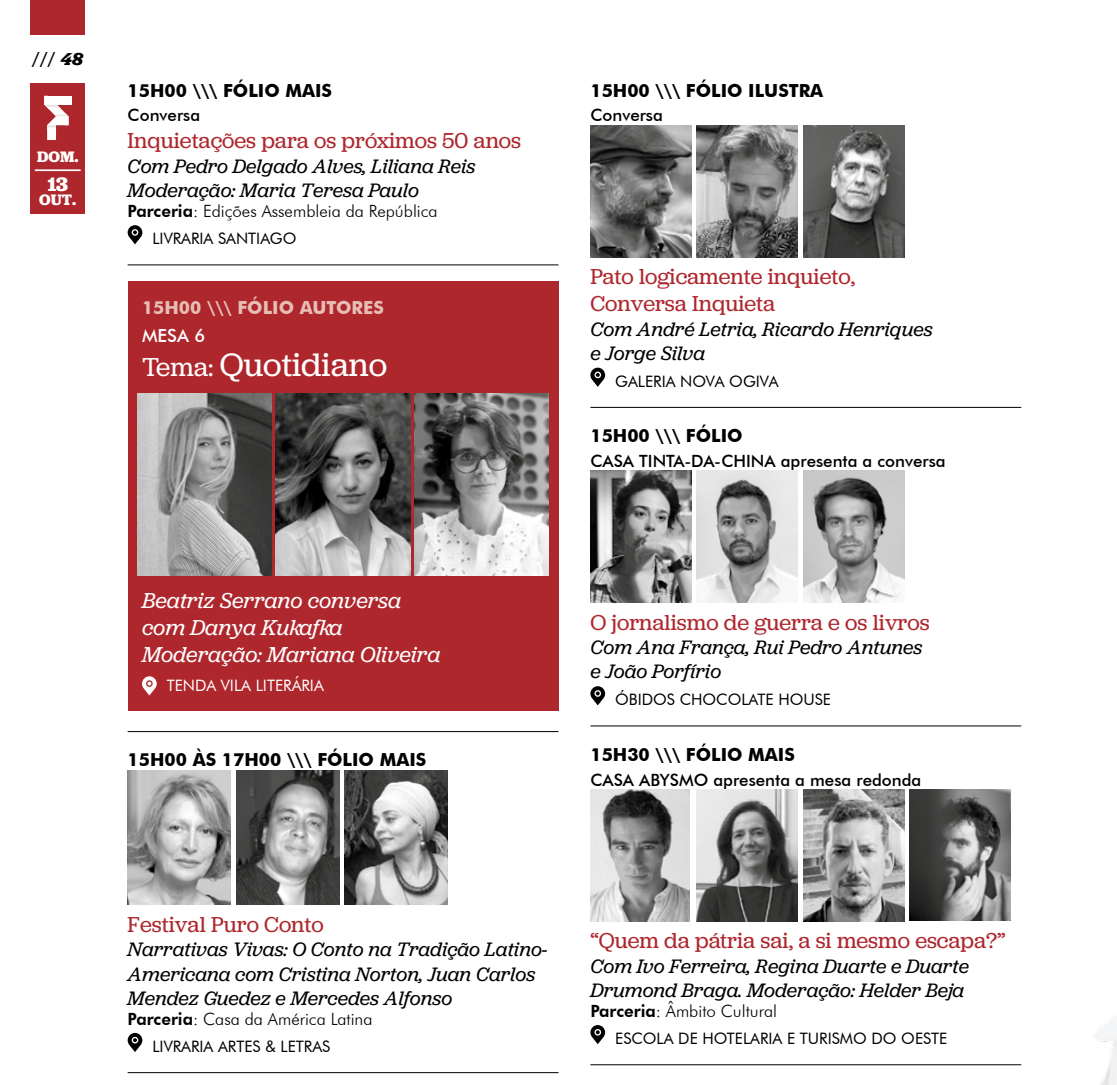
<style>
.page{position:relative;width:1117px;height:1085px;background:#fff}
.page>*{position:absolute;margin:0;border:0;box-sizing:border-box;transform-origin:0 0}
.t1{font:33.75px "Jubilat";color:#fff}
.t2{font:22.5px/27px "Jubilat";color:#ae272d}
.t3{font:italic 22.5px/27px "Jubilat";color:#fff}
.t4{font:italic 20.25px/24.3px "Jubilat";color:#000}
.t5{font:700 20.25px "Jubilat";color:#fff}
.t6{font:700 18px "Futura BT";color:#000}
.t7{font:700 18px "Futura BT";color:#e6beb5}
.t8{font:500 18px "Futura BT";color:#000}
.t9{font:500 18px "Futura BT";color:#fff}
.t10{font:300 16.88px "Futura BT";color:#000}
.t11{font:500 16.88px "Futura BT";color:#000}
.t12{font:15.75px "Futura BT";color:#000}
.t13{font:15.75px "Futura BT";color:#fff}
.t14{font:700 15.75px "Jubilat";color:#fff}
.s1{font-family:"Jubilat";font-weight:700;font-style:italic}
.s2{font-weight:800}
.s3{font-size:27px}
</style>
<div class="page">
<div style="left:30px;top:83px;width:55px;height:130px;background:#ae272d"></div>
<div style="left:44px;top:96px;width:27px;height:9px;background:#fff"></div>
<svg style="left:44px;top:105px;width:25px;height:35px"></svg>
<hr style="left:35px;top:169px;width:45px;height:2px;background:#fff">
<div style="left:30px;top:0;width:55px;height:34px;background:#ae272d"></div>
<img style="left:590px;top:125px;width:101px;height:132px">
<img style="left:696px;top:125px;width:101px;height:132px">
<img style="left:803px;top:125px;width:101px;height:132px">
<svg style="left:590px;top:367px;width:15px;height:20px"></svg>
<hr style="left:590px;top:407px;width:430px;height:1px;background:#000">
<img style="left:590px;top:470px;width:101px;height:132px">
<img style="left:696px;top:470px;width:101px;height:132px">
<img style="left:803px;top:470px;width:101px;height:132px">
<svg style="left:590px;top:686px;width:15px;height:19px"></svg>
<hr style="left:590px;top:725px;width:430px;height:1px;background:#000">
<img style="left:590px;top:789px;width:99px;height:132px">
<img style="left:696px;top:789px;width:101px;height:132px">
<img style="left:803px;top:789px;width:101px;height:132px">
<img style="left:909px;top:789px;width:9px;height:131px">
<svg style="left:590px;top:1025px;width:15px;height:19px"></svg>
<hr style="left:590px;top:1064px;width:430px;height:1px;background:#000">
<svg style="left:128px;top:225px;width:14px;height:19px"></svg>
<hr style="left:128px;top:264px;width:430px;height:1px;background:#000">
<div style="left:128px;top:281px;width:430px;height:430px;background:#ae272d"></div>
<svg style="left:142px;top:676px;width:15px;height:19px"></svg>
<img style="left:137px;top:393px;width:135px;height:182px">
<img style="left:276px;top:393px;width:134px;height:182px">
<img style="left:414px;top:393px;width:135px;height:182px">
<hr style="left:128px;top:731px;width:430px;height:1px;background:#000">
<img style="left:128px;top:770px;width:102px;height:134px">
<img style="left:236px;top:770px;width:103px;height:134px">
<img style="left:345px;top:770px;width:102px;height:134px">
<svg style="left:128px;top:1033px;width:14px;height:18px"></svg>
<hr style="left:128px;top:1072px;width:430px;height:1px;background:#000">
<img style="left:918px;top:725px;width:198px;height:359px">
<p class="t8" style="left:32px;top:47px;width:52px">/// <span class="s1">48</span></p>
<p class="t14" style="left:37px;top:146px;width:43px">DOM.</p>
<p class="t5" style="left:47px;top:171px;width:22px">13</p>
<p class="t14" style="left:39px;top:189px;width:39px">OUT.</p>
<p class="t6" style="left:128px;top:79px;width:206px">15H00 \\\ FÓLIO MAIS</p>
<p class="t11" style="left:128px;top:105px;width:74px">Conversa</p>
<p class="t2" style="left:128px;top:127px;width:395px">Inquietações para os próximos 50 anos</p>
<p class="t4" style="left:128px;top:153px;width:349px">Com Pedro Delgado Alves, Liliana Reis<br>Moderação: Maria Teresa Paulo</p>
<p class="t10" style="left:128px;top:201px;width:311px"><span class="s2">Parceria</span>: Edições Assembleia da República</p>
<p class="t12" style="left:152px;top:229px;width:145px">LIVRARIA SANTIAGO</p>
<p class="t7" style="left:142px;top:297px;width:243px">15H00 \\\ FÓLIO AUTORES</p>
<p class="t9" style="left:142px;top:325px;width:65px">MESA 6</p>
<h1 class="t1" style="left:142px;top:343px;width:247px"><span class="s3">Tema:</span> Quotidiano</h1>
<p class="t3" style="left:142px;top:586px;width:300px">Beatriz Serrano conversa com Danya Kukafka<br>Moderação: Mariana Oliveira</p>
<p class="t13" style="left:167px;top:675px;width:158px">TENDA VILA LITERÁRIA</p>
<p class="t6" style="left:128px;top:749px;width:300px">15H00 ÀS 17H00 \\\ FÓLIO MAIS</p>
<p class="t6" style="left:590px;top:79px;width:234px">15H00 \\\ FÓLIO ILUSTRA</p>
<p class="t11" style="left:590px;top:105px;width:74px">Conversa</p>
<p class="t2" style="left:590px;top:262px;width:266px">Pato logicamente inquieto,<br>Conversa Inquieta</p>
<p class="t4" style="left:590px;top:316px;width:343px">Com André Letria, Ricardo Henriques e Jorge Silva</p>
<p class="t12" style="left:615px;top:371px;width:165px">GALERIA NOVA OGIVA</p>
<p class="t6" style="left:590px;top:425px;width:154px">15H00 \\\ FÓLIO</p>
<p class="t11" style="left:590px;top:450px;width:357px">CASA TINTA-DA-CHINA apresenta a conversa</p>
<p class="t2" style="left:590px;top:608px;width:341px">O jornalismo de guerra e os livros</p>
<p class="t4" style="left:590px;top:634px;width:333px">Com Ana França, Rui Pedro Antunes e João Porfírio</p>
<p class="t12" style="left:615px;top:690px;width:217px">ÓBIDOS CHOCOLATE HOUSE</p>
<p class="t6" style="left:590px;top:743px;width:206px">15H30 \\\ FÓLIO MAIS</p>
<p class="t11" style="left:590px;top:769px;width:332px">CASA ABYSMO apresenta a mesa redonda</p>
<p class="t2" style="left:128px;top:910px;width:197px">Festival Puro Conto</p>
<p class="t4" style="left:128px;top:936px;width:421px">Narrativas Vivas: O Conto na Tradição Latino-<br>Americana com Cristina Norton, Juan Carlos<br>Mendez Guedez e Mercedes Alfonso</p>
<p class="t10" style="left:128px;top:1008px;width:246px"><span class="s2">Parceria</span>: Casa da América Latina</p>
<p class="t12" style="left:152px;top:1036px;width:179px">LIVRARIA ARTES &amp; LETRAS</p>
<p class="t2" style="left:590px;top:926px;width:416px">“Quem da pátria sai, a si mesmo escapa?”</p>
<p class="t4" style="left:590px;top:952px;width:380px">Com Ivo Ferreira, Regina Duarte e Duarte<br>Drumond Braga. Moderação: Helder Beja</p>
<p class="t10" style="left:590px;top:1000px;width:188px"><span class="s2">Parceria</span>: Âmbito Cultural</p>
<p class="t12" style="left:615px;top:1028px;width:334px">ESCOLA DE HOTELARIA E TURISMO DO OESTE</p>
</div>
